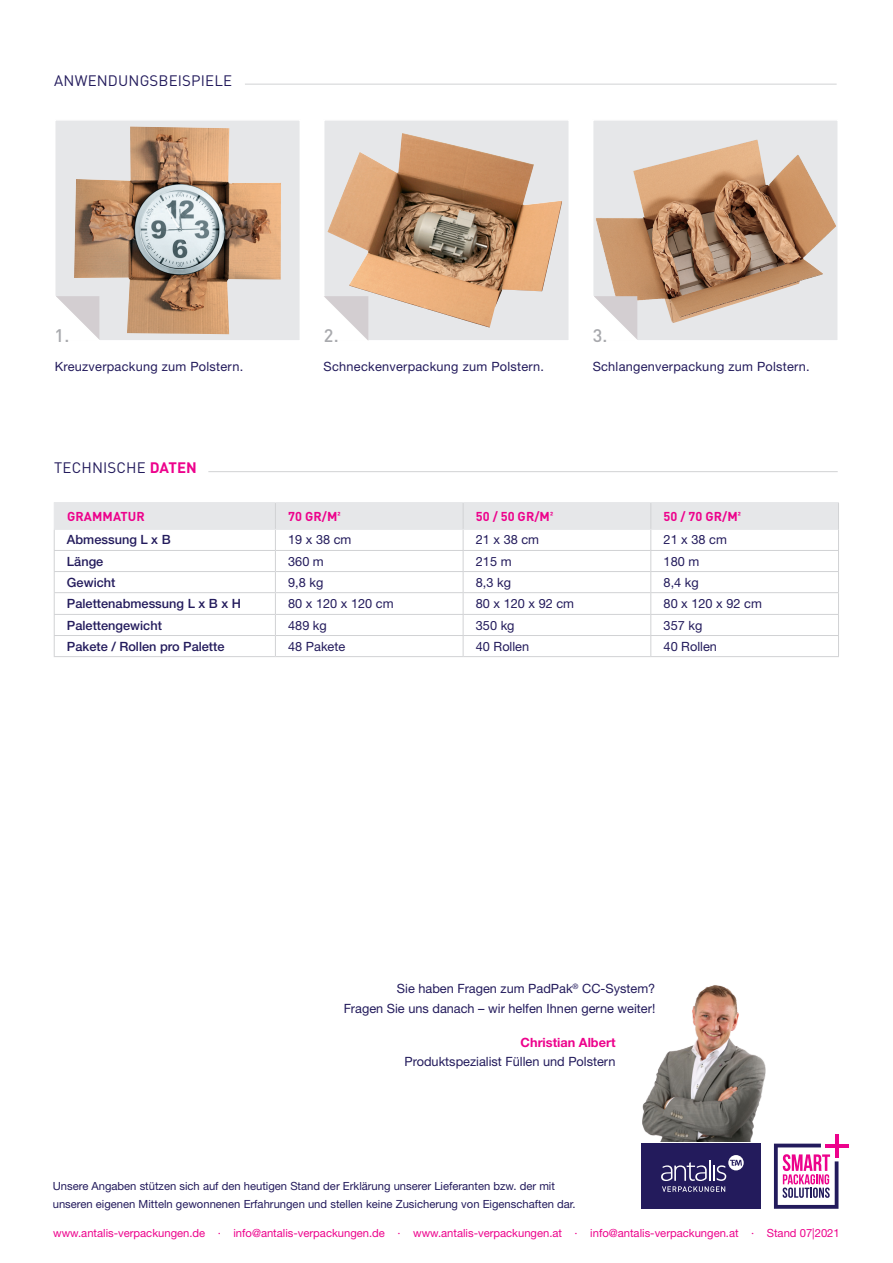
<style>
.page{position:relative;width:893px;height:1263px;background:#fff}
.page>*{position:absolute;margin:0;border:0;box-sizing:border-box;transform-origin:0 0}
.t1{font:500 18px "DINOT";color:#a8a9ad}
.t2{font:15px "DINOT";letter-spacing:.01em;color:#231b5c}
.Tab-Data{font:12.75px/19.5px "Helvetica Neue LT Std";color:#231b5c;text-align:right}
.Tab-Data-2{font:12.75px "Helvetica Neue LT Std";letter-spacing:.02em;color:#231b5c}
.Tab-LS{font:500 12.75px "Helvetica Neue LT Std";color:#231b5c}
.Tab-Kopf{font:700 12.75px "DINOT";letter-spacing:.01em;color:#ed028c}
.t3{font:11.25px "Helvetica Neue LT Std";color:#231b5c}
.t4{font:11.25px "Helvetica Neue LT Std";color:#ed028c}
.s1{font-weight:700;color:#ed028c}
</style>
<div class="page">
<hr style="left:245px;top:84px;width:592px;height:1px;background:#d1d2d4">
<hr style="left:208px;top:471px;width:630px;height:1px;background:#d1d2d4">
<div style="left:324px;top:120px;width:245px;height:221px;background:#e6e7e9"></div>
<img style="left:327px;top:133px;width:235px;height:195px">
<div style="left:323px;top:119px;width:247px;height:223px;border:2px solid #fff"></div>
<svg style="left:595px;top:122px;width:241px;height:217px;background:#cbb19e"></svg>
<img style="left:712px;top:140px;width:45px;height:11px">
<div style="left:592px;top:119px;width:247px;height:223px;border:2px solid #fff"></div>
<div style="left:55px;top:120px;width:245px;height:221px;background:#e6e7e9"></div>
<img style="left:74px;top:127px;width:207px;height:207px">
<div style="left:54px;top:119px;width:247px;height:223px;border:2px solid #fff"></div>
<svg style="left:323px;top:294px;width:49px;height:48px"></svg>
<svg style="left:54px;top:294px;width:49px;height:48px"></svg>
<svg style="left:592px;top:294px;width:49px;height:48px"></svg>
<hr style="left:54px;top:502px;width:221px;height:1px;background:#e6e7e9">
<hr style="left:275px;top:502px;width:188px;height:1px;background:#e6e7e9">
<hr style="left:463px;top:502px;width:188px;height:1px;background:#e6e7e9">
<hr style="left:651px;top:502px;width:188px;height:1px;background:#e6e7e9">
<svg style="left:54px;top:503px;width:785px;height:153px"></svg>
<hr style="left:54px;top:656px;width:221px;height:1px;background:#d1d2d4">
<hr style="left:275px;top:656px;width:188px;height:1px;background:#d1d2d4">
<hr style="left:463px;top:656px;width:188px;height:1px;background:#d1d2d4">
<hr style="left:651px;top:656px;width:188px;height:1px;background:#d1d2d4">
<div style="left:641px;top:1143px;width:120px;height:66px;background:#231b5c"></div>
<svg style="left:661px;top:1155px;width:83px;height:37px"></svg>
<svg style="left:774px;top:1143px;width:64px;height:66px"></svg>
<hr style="left:835px;top:1134px;width:3px;height:23px;background:#ed028c">
<svg style="left:825px;top:1143px;width:23px;height:4px"></svg>
<img style="left:642px;top:985px;width:124px;height:156px">
<p class="t2" style="left:54px;top:69px;width:179px">ANWENDUNGSBEISPIELE</p>
<p class="t1" style="left:55px;top:321px;width:16px">1.</p>
<p class="t1" style="left:324px;top:321px;width:16px">2.</p>
<p class="t1" style="left:593px;top:321px;width:16px">3.</p>
<p class="Tab-Data-2" style="left:324px;top:359px;width:222px">Schneckenverpackung zum Polstern.</p>
<p class="Tab-Data-2" style="left:593px;top:359px;width:219px">Schlangenverpackung zum Polstern.</p>
<p class="Tab-Data-2" style="left:55px;top:359px;width:190px">Kreuzverpackung zum Polstern.</p>
<p class="t2" style="left:54px;top:456px;width:144px">TECHNISCHE <span class="s1">DATEN</span></p>
<p class="Tab-Kopf" style="left:67px;top:506px;width:79px">GRAMMATUR</p>
<p class="Tab-Kopf" style="left:288px;top:506px;width:54px">70 GR/M²</p>
<p class="Tab-Kopf" style="left:476px;top:506px;width:79px">50 / 50 GR/M²</p>
<p class="Tab-Kopf" style="left:664px;top:506px;width:79px">50 / 70 GR/M²</p>
<p class="Tab-LS" style="left:67px;top:532px;width:105px">Abmessung L x B</p>
<p class="Tab-Data" style="left:288px;top:530px;width:65px">19 x 38 cm</p>
<p class="Tab-Data" style="left:476px;top:530px;width:65px">21 x 38 cm</p>
<p class="Tab-Data" style="left:664px;top:530px;width:65px">21 x 38 cm</p>
<p class="Tab-LS" style="left:67px;top:553px;width:38px">Länge</p>
<p class="Tab-Data" style="left:288px;top:551px;width:37px">360 m</p>
<p class="Tab-Data" style="left:476px;top:551px;width:37px">215 m</p>
<p class="Tab-Data" style="left:664px;top:551px;width:37px">180 m</p>
<p class="Tab-LS" style="left:67px;top:574px;width:50px">Gewicht</p>
<p class="Tab-Data" style="left:288px;top:572px;width:37px">9,8 kg</p>
<p class="Tab-Data" style="left:476px;top:572px;width:37px">8,3 kg</p>
<p class="Tab-Data" style="left:664px;top:572px;width:37px">8,4 kg</p>
<p class="Tab-LS" style="left:67px;top:596px;width:176px">Palettenabmessung L x B x H</p>
<p class="Tab-Data" style="left:288px;top:594px;width:107px">80 x 120 x 120 cm</p>
<p class="Tab-Data" style="left:476px;top:594px;width:100px">80 x 120 x 92 cm</p>
<p class="Tab-Data" style="left:664px;top:594px;width:100px">80 x 120 x 92 cm</p>
<p class="Tab-LS" style="left:67px;top:617px;width:96px">Palettengewicht</p>
<p class="Tab-Data" style="left:288px;top:615px;width:40px">489 kg</p>
<p class="Tab-Data" style="left:476px;top:615px;width:40px">350 kg</p>
<p class="Tab-Data" style="left:664px;top:615px;width:40px">357 kg</p>
<p class="Tab-LS" style="left:67px;top:638px;width:159px">Pakete / Rollen pro Palette</p>
<p class="Tab-Data" style="left:288px;top:636px;width:59px">48 Pakete</p>
<p class="Tab-Data" style="left:476px;top:636px;width:55px">40 Rollen</p>
<p class="Tab-Data" style="left:664px;top:636px;width:55px">40 Rollen</p>
<p class="Tab-Data" style="left:397px;top:979px;width:260px">Sie haben Fragen zum PadPak<sup>®</sup> CC-System?</p>
<p class="Tab-Data" style="left:344px;top:998px;width:313px">Fragen Sie uns danach – wir helfen Ihnen gerne weiter!</p>
<p class="Tab-Data" style="left:404px;top:1032px;width:213px"><span class="s1">Christian Albert<br></span>Produktspezialist Füllen und Polstern</p>
<p class="t3" style="left:53px;top:1179px;width:504px">Unsere Angaben stützen sich auf den heutigen Stand der Erklärung unserer Lieferanten bzw. der mit</p>
<p class="t3" style="left:53px;top:1197px;width:524px">unseren eigenen Mitteln gewonnenen Erfahrungen und stellen keine Zusicherung von Eigenschaften dar.</p>
<p class="t4" style="left:53px;top:1226px;width:788px">www.antalis-verpackungen.de · info@antalis-verpackungen.de · www.antalis-verpackungen.at · info@antalis-verpackungen.at · Stand 07|2021</p>
</div>
